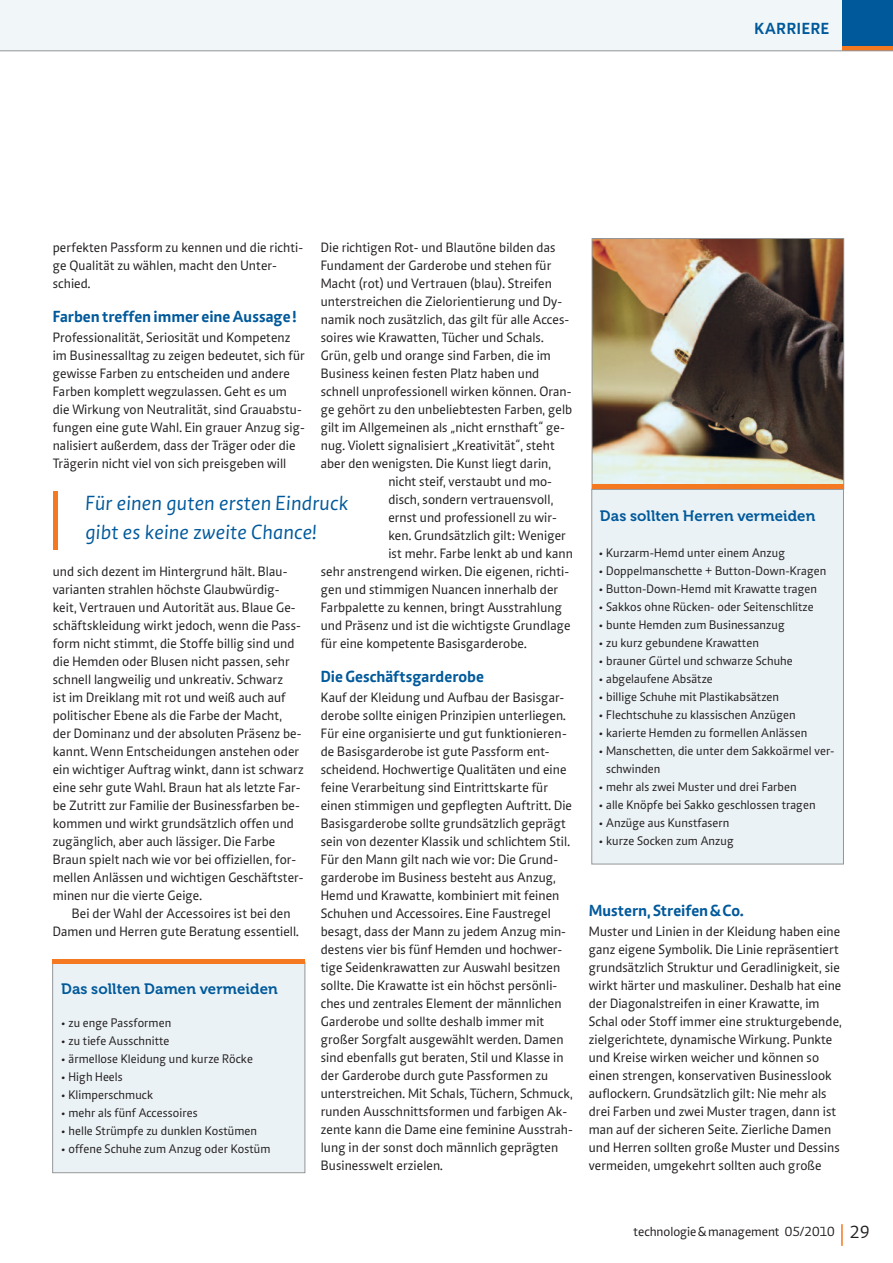
<style>
.page{position:relative;width:893px;height:1263px;background:#fff}
.page>*{position:absolute;margin:0;border:0;box-sizing:border-box;transform-origin:0 0}
.t1{font:italic 21px/28.5px "Caput";letter-spacing:.01em;color:#00599b}
.t2{font:700 16.5px "Caput";color:#00599b}
.t3{font:700 16.5px "Caput";letter-spacing:.04em;color:#00599b}
.t4{font:15px "Museo 700";letter-spacing:.01em;color:#00599b}
.t5{font:13.95px/18px "Caput";letter-spacing:.01em;color:#231f20}
.t6{font:13.5px "Caput";color:#231f20}
.t7{font:12.75px/18px "Caput";letter-spacing:.01em;color:#231f20}
.s1{font-size:18px}
</style>
<div class="page">
<img style="left:594px;top:240px;width:248px;height:245px">
<div style="left:592px;top:238px;width:252px;height:251px;border:1px solid #939598"></div>
<div style="left:0;top:0;width:849px;height:51px;background:#f1f6f8"></div>
<hr style="left:841px;top:1224px;width:2px;height:22px;background:#f47921">
<div style="left:842px;top:0;width:51px;height:51px;background:#00599b"></div>
<hr style="left:842px;top:46px;width:51px;height:4px;background:#f47921">
<hr style="left:0;top:50px;width:893px;height:1px;background:#939598">
<div style="left:53px;top:962px;width:252px;height:210px;background:#ebf2f5"></div>
<div style="left:52px;top:962px;width:253px;height:211px;border:1px solid #939598"></div>
<hr style="left:52px;top:959px;width:253px;height:4px;background:#f47921">
<div style="left:592px;top:490px;width:251px;height:374px;background:#ebf2f5"></div>
<div style="left:591px;top:489px;width:253px;height:375px;border:1px solid #939598"></div>
<hr style="left:591px;top:485px;width:252px;height:4px;background:#f47921">
<hr style="left:53px;top:491px;width:4px;height:59px;background:#f47921">
<p class="t3" style="left:754px;top:23px;width:76px">KARRIERE</p>
<p class="t5" style="left:53px;top:240px;width:252px">perfekten Passform zu kennen und die richti&shy;ge Qualität zu wählen, macht den Unter&shy;schied.</p>
<p class="t2" style="left:53px;top:310px;width:245px">Farben treffen immer eineAussage!</p>
<p class="t5" style="left:53px;top:330px;width:254px">Professionalität, Seriosität und Kompetenz im Businessalltag zu zeigen bedeutet, sich für gewisse Farben zu entscheiden und andere Farben komplett wegzulassen. Geht es um die Wirkung von Neutralität, sind Grauabstu&shy;fungen eine gute Wahl. Ein grauer Anzug sig&shy;nalisiert außerdem, dass der Träger oder die Trägerin nicht viel von sich preisgeben will</p>
<p class="t5" style="left:321px;top:240px;width:236px">Die richtigen Rot- und Blautöne bilden das</p>
<p class="t5" style="left:321px;top:258px;width:232px">Fundament der Garderobe und stehen für</p>
<p class="t5" style="left:321px;top:276px;width:233px">Macht (rot) und Vertrauen (blau). Streifen</p>
<p class="t5" style="left:321px;top:294px;width:243px">unterstreichen die Zielorientierung und Dy-</p>
<p class="t5" style="left:321px;top:312px;width:250px">namik noch zusätzlich, das gilt für alle Acces-</p>
<p class="t5" style="left:321px;top:330px;width:224px">soires wie Krawatten, Tücher und Schals.</p>
<p class="t5" style="left:321px;top:348px;width:232px">Grün, gelb und orange sind Farben, die im</p>
<p class="t5" style="left:321px;top:366px;width:220px">Business keinen festen Platz haben und</p>
<p class="t5" style="left:321px;top:384px;width:252px">schnell unprofessionell wirken können. Oran-</p>
<p class="t5" style="left:321px;top:402px;width:253px">ge gehört zu den unbeliebtesten Farben, gelb</p>
<p class="t5" style="left:321px;top:420px;width:246px">gilt im Allgemeinen als „nicht ernsthaft“ ge-</p>
<p class="t5" style="left:321px;top:438px;width:235px">nug. Violett signalisiert „Kreativität“, steht</p>
<p class="t5" style="left:321px;top:456px;width:232px">aber den wenigsten. Die Kunst liegt darin,</p>
<p class="t5" style="left:388px;top:474px;width:165px">nicht steif, verstaubt und mo-</p>
<p class="t5" style="left:388px;top:492px;width:166px">disch, sondern vertrauensvoll,</p>
<p class="t5" style="left:388px;top:510px;width:170px">ernst und professionell zu wir-</p>
<p class="t5" style="left:388px;top:528px;width:179px">ken. Grundsätzlich gilt: Weniger</p>
<p class="t5" style="left:388px;top:546px;width:186px">ist mehr. Farbe lenkt ab und kann</p>
<p class="t5" style="left:321px;top:564px;width:250px">sehr anstrengend wirken. Die eigenen, richti-</p>
<p class="t5" style="left:321px;top:582px;width:239px">gen und stimmigen Nuancen innerhalb der</p>
<p class="t5" style="left:321px;top:600px;width:243px">Farbpalette zu kennen, bringt Ausstrahlung</p>
<p class="t5" style="left:321px;top:618px;width:251px">und Präsenz und ist die wichtigste Grundlage</p>
<p class="t5" style="left:321px;top:636px;width:207px">für eine kompetente Basisgarderobe.</p>
<p class="t2" style="left:321px;top:670px;width:165px">DieGeschäftsgarderobe</p>
<p class="t5" style="left:321px;top:690px;width:254px">Kauf der Kleidung und Aufbau der Basisgar&shy;derobe sollte einigen Prinzipien unterliegen.<br>Für eine organisierte und gut funktionieren&shy;de Basisgarderobe ist gute Passform ent&shy;scheidend. Hochwertige Qualitäten und eine feine Verarbeitung sind Eintrittskarte für einen stimmigen und gepflegten Auftritt. Die Basisgarderobe sollte grundsätzlich geprägt sein von dezenter Klassik und schlichtem Stil.<br>Für den Mann gilt nach wie vor: Die Grund&shy;garderobe im Business besteht aus Anzug, Hemd und Krawatte, kombiniert mit feinen Schuhen und Accessoires. Eine Faustregel besagt, dass der Mann zu jedem Anzug min&shy;destens vier bis fünf Hemden und hochwer&shy;tige Seidenkrawatten zur Auswahl besitzen sollte. Die Krawatte ist ein höchst persönli&shy;ches und zentrales Element der männlichen Garderobe und sollte deshalb immer mit großer Sorgfalt ausgewählt werden. Damen sind ebenfalls gut beraten, Stil und Klasse in der Garderobe durch gute Passformen zu unterstreichen. Mit Schals, Tüchern, Schmuck, runden Ausschnittsformen und farbigen Ak&shy;zente kann die Dame eine feminine Ausstrah&shy;lung in der sonst doch männlich geprägten Businesswelt erzielen.</p>
<h1 class="t1" style="left:86px;top:492px;width:264px">Für einen guten ersten Eindruck gibt es keine zweite Chance!</h1>
<p class="t5" style="left:53px;top:564px;width:252px">und sich dezent im Hintergrund hält. Blau&shy;varianten strahlen höchste Glaubwürdig&shy;keit, Vertrauen und Autorität aus. Blaue Ge&shy;schäftskleidung wirkt jedoch, wenn die Pass&shy;form nicht stimmt, die Stoffe billig sind und die Hemden oder Blusen nicht passen, sehr schnell langweilig und unkreativ. Schwarz<br>ist im Dreiklang mit rot und weiß auch auf politischer Ebene als die Farbe der Macht, der Dominanz und der absoluten Präsenz be&shy;kannt. Wenn Entscheidungen anstehen oder ein wichtiger Auftrag winkt, dann ist schwarz eine sehr gute Wahl. Braun hat als letzte Far&shy;be Zutritt zur Familie der Businessfarben be&shy;kommen und wirkt grundsätzlich offen und zugänglich, aber auch lässiger. Die Farbe Braun spielt nach wie vor bei offiziellen, for&shy;mellen Anlässen und wichtigen Geschäftster&shy;minen nur die vierte Geige.</p>
<p class="t5" style="left:53px;top:906px;width:248px;text-indent:19px">Bei der Wahl der Accessoires ist bei den<br>Damen und Herren gute Beratung essentiell.</p>
<p class="t4" style="left:61px;top:983px;width:218px">Das sollten Damen vermeiden</p>
<p class="t7" style="left:61px;top:1015px;width:112px">• zu enge Passformen</p>
<p class="t7" style="left:61px;top:1033px;width:110px">• zu tiefe Ausschnitte</p>
<p class="t7" style="left:61px;top:1051px;width:194px">• ärmellose Kleidung und kurze Röcke</p>
<p class="t7" style="left:61px;top:1069px;width:64px">• High Heels</p>
<p class="t7" style="left:61px;top:1087px;width:94px">• Klimperschmuck</p>
<p class="t7" style="left:61px;top:1105px;width:138px">• mehr als fünf Accessoires</p>
<p class="t7" style="left:61px;top:1123px;width:198px">• helle Strümpfe zu dunklen Kostümen</p>
<p class="t7" style="left:61px;top:1141px;width:211px">• offene Schuhe zum Anzug oder Kostüm</p>
<p class="t4" style="left:600px;top:510px;width:217px">Das sollten Herren vermeiden</p>
<p class="t7" style="left:598px;top:545px;width:188px">• Kurzarm-Hemd unter einem Anzug</p>
<p class="t7" style="left:598px;top:563px;width:229px">• Doppelmanschette + Button-Down-Kragen</p>
<p class="t7" style="left:598px;top:581px;width:220px">• Button-Down-Hemd mit Krawatte tragen</p>
<p class="t7" style="left:598px;top:599px;width:217px">• Sakkos ohne Rücken- oder Seitenschlitze</p>
<p class="t7" style="left:598px;top:617px;width:188px">• bunte Hemden zum Businessanzug</p>
<p class="t7" style="left:598px;top:635px;width:162px">• zu kurz gebundene Krawatten</p>
<p class="t7" style="left:598px;top:653px;width:196px">• brauner Gürtel und schwarze Schuhe</p>
<p class="t7" style="left:598px;top:671px;width:116px">• abgelaufene Absätze</p>
<p class="t7" style="left:598px;top:689px;width:182px">• billige Schuhe mit Plastikabsätzen</p>
<p class="t7" style="left:598px;top:707px;width:199px">• Flechtschuhe zu klassischen Anzügen</p>
<p class="t7" style="left:598px;top:725px;width:210px">• karierte Hemden zu formellen Anlässen</p>
<p class="t7" style="left:606px;top:743px;width:230px;text-indent:-8px">• Manschetten, die unter dem Sakkoärmel ver&shy;schwinden</p>
<p class="t7" style="left:598px;top:779px;width:200px">• mehr als zwei Muster und drei Farben</p>
<p class="t7" style="left:598px;top:797px;width:219px">• alle Knöpfe bei Sakko geschlossen tragen</p>
<p class="t7" style="left:598px;top:815px;width:133px">• Anzüge aus Kunstfasern</p>
<p class="t7" style="left:598px;top:833px;width:137px">• kurze Socken zum Anzug</p>
<p class="t2" style="left:589px;top:904px;width:156px">Mustern, Streifen&amp;Co.</p>
<p class="t5" style="left:589px;top:924px;width:254px">Muster und Linien in der Kleidung haben eine ganz eigene Symbolik. Die Linie repräsentiert grundsätzlich Struktur und Geradlinigkeit, sie wirkt härter und maskuliner. Deshalb hat eine der Diagonalstreifen in einer Krawatte, im Schal oder Stoff immer eine strukturgebende, zielgerichtete, dynamische Wirkung. Punkte und Kreise wirken weicher und können so einen strengen, konservativen Businesslook auflockern. Grundsätzlich gilt: Nie mehr als drei Farben und zwei Muster tragen, dann ist man auf der sicheren Seite. Zierliche Damen und Herren sollten große Muster und Dessins vermeiden, umgekehrt sollten auch große</p>
<p class="t6" style="left:634px;top:1227px;width:238px">technologie&amp;management 05/2010 <span class="s1">29</span></p>
</div>
